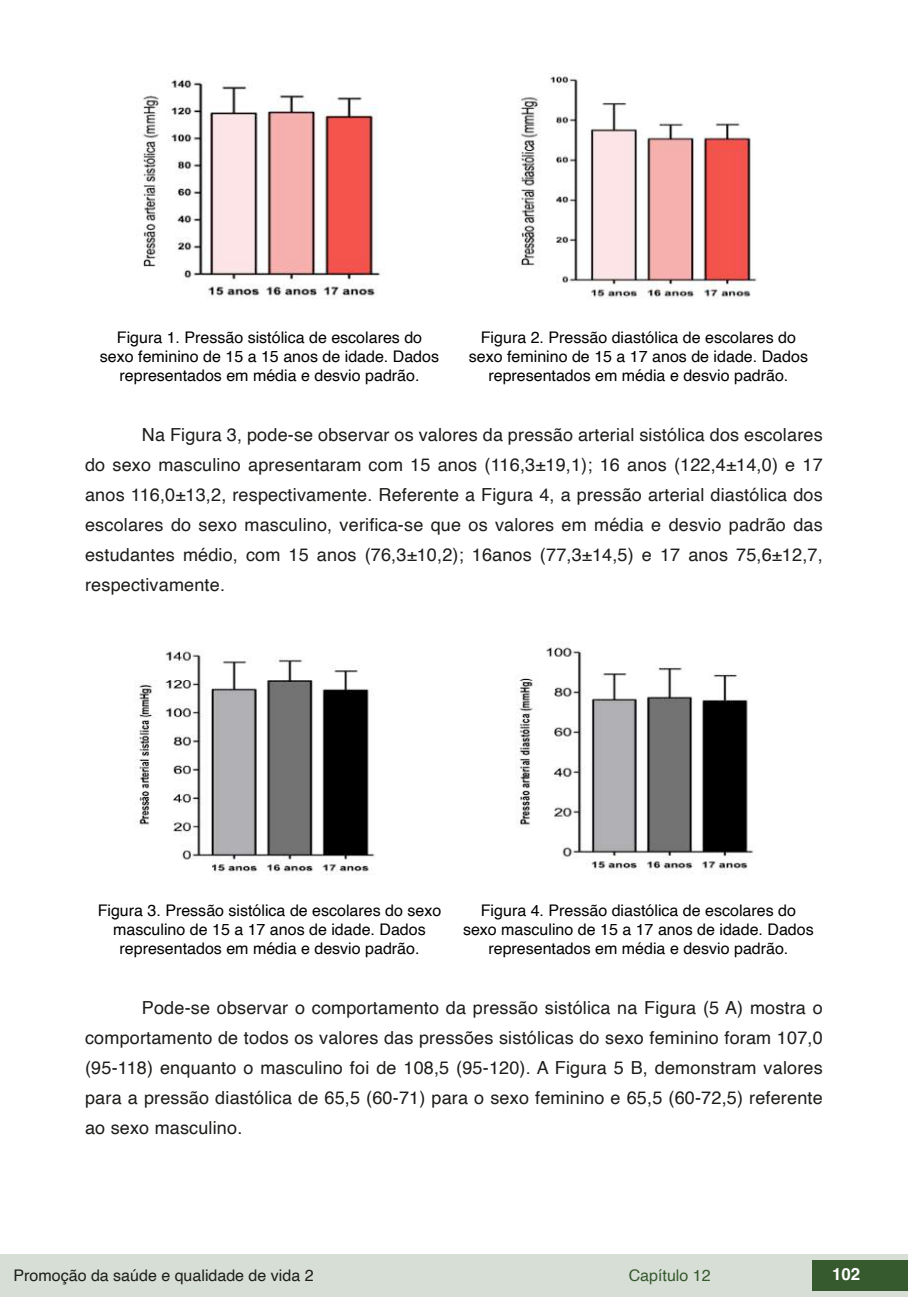
<style>
.page{position:relative;width:908px;height:1304px;background:#fff}
.page>*{position:absolute;margin:0;border:0;box-sizing:border-box;transform-origin:0 0}
.t1{font:18px/30px "Helvetica";letter-spacing:.01em;color:#1d1d1b;text-align:justify}
.t2{font:700 16.8px "Helvetica";color:#fff}
.t3{font:16px/19.2px "Helvetica";color:#000;text-align:center}
.t4{font:16px "Helvetica";color:#1d1d1b}
.t5{font:16px "Helvetica";color:#36592e}
</style>
<div class="page">
<div style="left:0;top:1254px;width:906px;height:43px;background:#d7ded5"></div>
<div style="left:812px;top:1261px;width:95px;height:30px;background:#36592e"></div>
<img style="left:142px;top:74px;width:615px;height:225px">
<img style="left:135px;top:642px;width:619px;height:233px">
<p class="t3" style="left:100px;top:328px;width:340px">Figura 1. Pressão sistólica de escolares do sexo feminino de 15 a 15 anos de idade. Dados representados em média e desvio padrão.</p>
<p class="t3" style="left:468px;top:328px;width:340px">Figura 2. Pressão diastólica de escolares do sexo feminino de 15 a 17 anos de idade. Dados representados em média e desvio padrão.</p>
<p class="t1" style="left:85px;top:421px;width:738px;text-indent:57px">Na Figura 3, pode-se observar os valores da pressão arterial sistólica dos escolares do sexo masculino apresentaram com 15 anos (116,3±19,1); 16 anos (122,4±14,0) e 17 anos 116,0±13,2, respectivamente. Referente a Figura 4, a pressão arterial diastólica dos escolares do sexo masculino, verifica-se que os valores em média e desvio padrão das estudantes médio, com 15 anos (76,3±10,2); 16anos (77,3±14,5) e 17 anos 75,6±12,7, respectivamente.</p>
<p class="t3" style="left:98px;top:901px;width:345px">Figura 3. Pressão sistólica de escolares do sexo masculino de 15 a 17 anos de idade. Dados representados em média e desvio padrão.</p>
<p class="t3" style="left:463px;top:901px;width:352px">Figura 4. Pressão diastólica de escolares do sexo masculino de 15 a 17 anos de idade. Dados representados em média e desvio padrão.</p>
<p class="t1" style="left:85px;top:993px;width:738px;text-indent:57px">Pode-se observar o comportamento da pressão sistólica na Figura (5 A) mostra o comportamento de todos os valores das pressões sistólicas do sexo feminino foram 107,0 (95-118) enquanto o masculino foi de 108,5 (95-120). A Figura 5 B, demonstram valores para a pressão diastólica de 65,5 (60-71) para o sexo feminino e 65,5 (60-72,5) referente ao sexo masculino.</p>
<p class="t4" style="left:14px;top:1263px;width:301px">Promoção da saúde e qualidade de vida 2</p>
<p class="t5" style="left:628px;top:1263px;width:83px">Capítulo 12</p>
<p class="t2" style="left:831px;top:1264px;width:30px">102</p>
</div>
